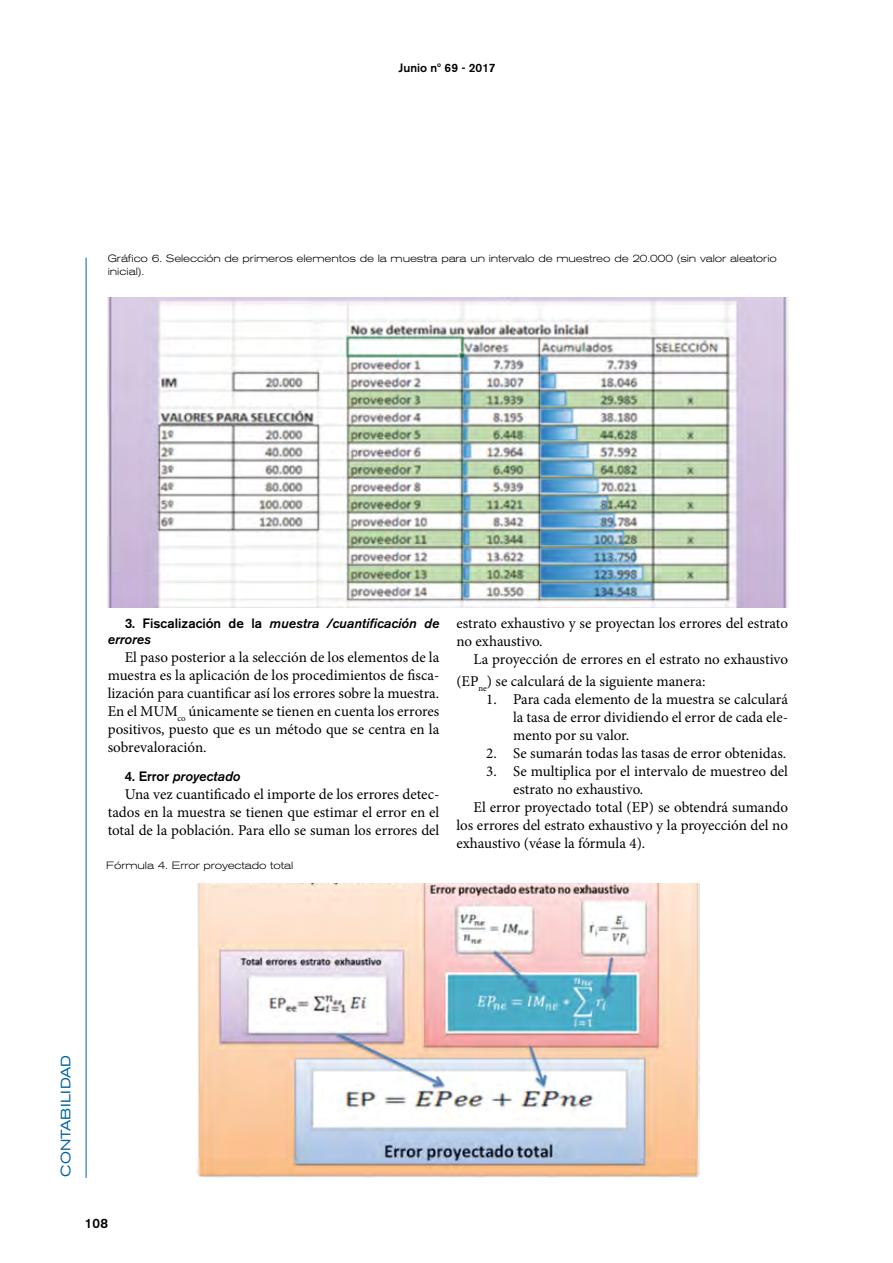
<style>
.page{position:relative;width:893px;height:1263px;background:#fff}
.page>*{position:absolute;margin:0;border:0;box-sizing:border-box;transform-origin:0 0}
.t1{font:15px/18px "Minion Pro";color:#000;text-align:justify}
.t2{font:italic 500 13.5px/16.2px "Akzidenz Grotesk BE";color:#000}
.t3{font:expanded 13.5px "Akzidenz Grotesk BE";letter-spacing:.015em;color:#0061a1}
.t4{font:500 13.5px "Akzidenz Grotesk BE";color:#000}
.t5{font:500 12px "Akzidenz Grotesk BE";color:#000}
.t6{font:300 expanded 10.5px/12.6px "Akzidenz Grotesk BE";letter-spacing:-.01em;color:#000}
.s1{font-style:normal}
</style>
<div class="page">
<hr style="left:86px;top:258px;width:1px;height:920px;background:#0061a1">
<img style="left:108px;top:297px;width:680px;height:311px">
<img style="left:196px;top:883px;width:503px;height:295px">
<p class="t5" style="left:399px;top:61px;width:98px">Junio nº 69 - 2017</p>
<p class="t6" style="left:108px;top:252px;width:671px">Gráfico 6. Selección de primeros elementos de la muestra para un intervalo de muestreo de 20.000 (sin valor aleatorio inicial).</p>
<p class="t2" style="left:108px;top:615px;width:333px;text-indent:17px"><span class="s1">3. Fiscalización de la</span> muestra /cuantificación de errores</p>
<p class="t1" style="left:108px;top:649px;width:333px;text-indent:17px">El paso posterior a la selección de los elementos de la muestra es la aplicación de los procedimientos de fisca&shy;lización para cuantificar así los errores sobre la muestra.<br>En el MUM<sub>co</sub> únicamente se tienen en cuenta los errores positivos, puesto que es un método que se centra en la sobrevaloración.</p>
<p class="t2" style="left:125px;top:769px;width:117px"><span class="s1">4. Error</span> proyectado</p>
<p class="t1" style="left:108px;top:786px;width:333px;text-indent:17px">Una vez cuantificado el importe de los errores detec&shy;tados en la muestra se tienen que estimar el error en el total de la población. Para ello se suman los errores del</p>
<p class="t6" style="left:106px;top:859px;width:188px">Fórmula 4. Error proyectado total</p>
<p class="t1" style="left:456px;top:615px;width:333px">estrato exhaustivo y se proyectan los errores del estrato no exhaustivo.</p>
<p class="t1" style="left:456px;top:649px;width:333px;line-height:21.6px;text-indent:17px">La proyección de errores en el estrato no exhaustivo (EP<sub>ne</sub>) se calculará de la siguiente manera:</p>
<p class="t1" style="left:513px;top:690px;width:276px;text-indent:-27px">1. Para cada elemento de la muestra se calculará la tasa de error dividiendo el error de cada ele&shy;mento por su valor.</p>
<p class="t1" style="left:486px;top:744px;width:302px">2. Se sumarán todas las tasas de error obtenidas.</p>
<p class="t1" style="left:486px;top:762px;width:303px">3. Se multiplica por el intervalo de muestreo del</p>
<p class="t1" style="left:513px;top:780px;width:132px">estrato no exhaustivo.</p>
<p class="t1" style="left:473px;top:798px;width:316px">El error proyectado total (EP) se obtendrá sumando</p>
<p class="t1" style="left:456px;top:816px;width:333px">los errores del estrato exhaustivo y la proyección del no</p>
<p class="t1" style="left:456px;top:834px;width:190px">exhaustivo (véase la fórmula 4).</p>
<p class="t3" style="left:58px;top:1177px;width:124px;rotate:-90deg">CONTABILIDAD</p>
<p class="t4" style="left:85px;top:1215px;width:25px">108</p>
</div>
